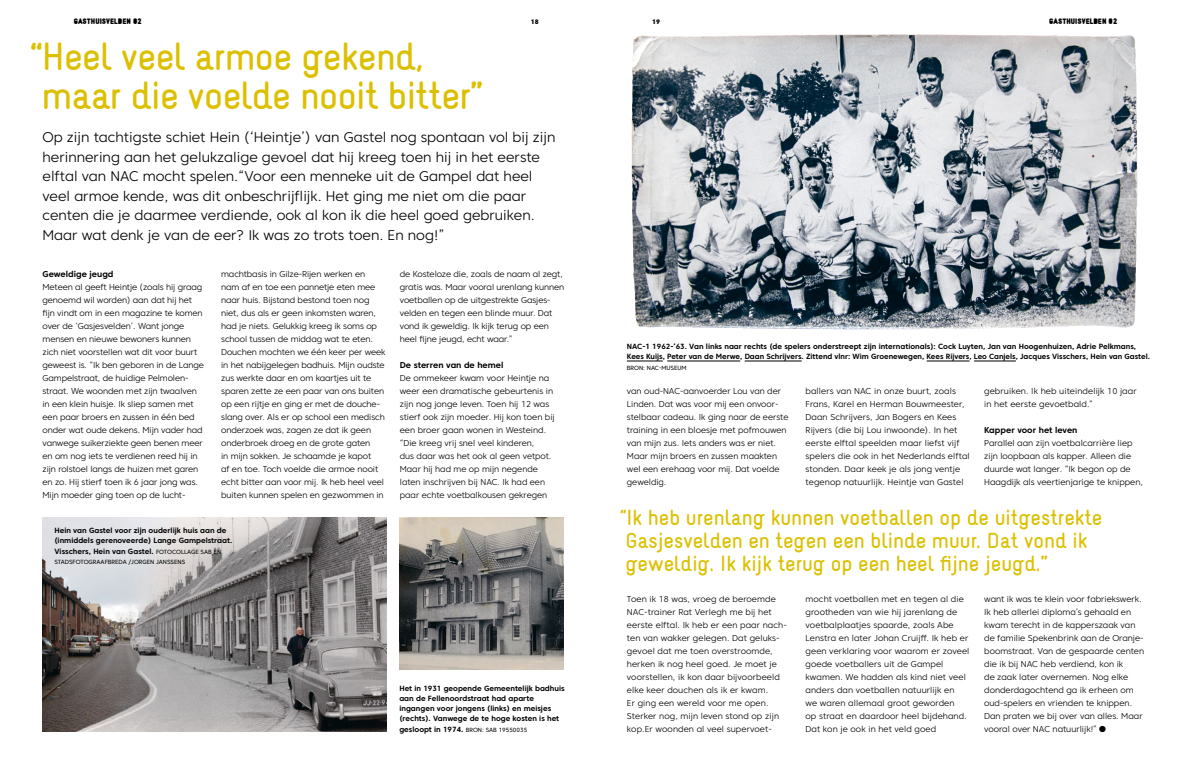
<style>
.page{position:relative;width:1191px;height:780px;background:#fff}
.page>*{position:absolute;margin:0;border:0;box-sizing:border-box;transform-origin:0 0}
.t1{font:34px/39px "Naiv Bold Text";letter-spacing:-.015em;color:#dcc000}
.t2{font:300 27px "Core Sans C 35";color:#000}
.t3{font:19px/23px "Naiv Bold Text";color:#dcc000}
.t4{font:300 14px/19.5px "Core Sans C 35";color:#000}
.t5{font:300 8.5px/13px "Core Sans C 35";color:#000}
.t6{font:700 8.5px "Core Sans C 65";color:#000}
.t7{font:700 7.5px/10px "Core Sans C 65";color:#000}
.t8{font:900 7px "Naiv";color:#000}
.t9{font:800 6.5px "Core Sans C 85";color:#000}
.t10{font:6px "Core Sans C 45";color:#000}
.s1{font-family:"Core Sans C 45";font-weight:400;font-size:6px}
.s2{font-family:"Core Sans C 65";font-weight:700;font-size:7.5px}
</style>
<div class="page">
<svg style="left:743px;top:34px;width:395px;height:296px;background:#a4aab0"></svg>
<img style="left:631px;top:34px;width:266px;height:294px">
<img style="left:399px;top:518px;width:165px;height:152px">
<hr style="left:627px;top:361px;width:36px;height:1px;background:#000">
<hr style="left:667px;top:361px;width:73px;height:1px;background:#000">
<hr style="left:744px;top:361px;width:57px;height:1px;background:#000">
<hr style="left:926px;top:361px;width:43px;height:1px;background:#000">
<hr style="left:974px;top:361px;width:42px;height:1px;background:#000">
<img style="left:43px;top:517px;width:343px;height:215px">
<p class="t8" style="left:74px;top:17px;width:70px">GASTHUISVELDEN 02</p>
<p class="t9" style="left:531px;top:17px;width:9px">18</p>
<p class="t9" style="left:652px;top:17px;width:9px">19</p>
<p class="t8" style="left:1049px;top:17px;width:70px">GASTHUISVELDEN 02</p>
<h1 class="t1" style="left:41px;top:36px;width:443px;text-indent:-11px">“Heel veel armoe gekend, maar die voelde nooit bitter”</h1>
<p class="t4" style="left:43px;top:127px;width:514px">Op zijn tachtigste schiet Hein (‘Heintje’) van Gastel nog spontaan vol bij zijn herinnering aan het gelukzalige gevoel dat hij kreeg toen hij in het eerste elftal van NAC mocht spelen.“Voor een menneke uit de Gampel dat heel veel armoe kende, was dit onbeschrijflijk. Het ging me niet om die paar centen die je daarmee verdiende, ook al kon ik die heel goed gebruiken.<br>Maar wat denk je van de eer? Ik was zo trots toen. En nog!”</p>
<p class="t6" style="left:43px;top:268px;width:72px">Geweldige jeugd</p>
<p class="t5" style="left:43px;top:280px;width:163px">Meteen al geeft Heintje (zoals hij graag genoemd wil worden) aan dat hij het fijn vindt om in een magazine te komen over de ‘Gasjesvelden’. Want jonge mensen en nieuwe bewoners kunnen zich niet voorstellen wat dit voor buurt geweest is. “Ik ben geboren in de Lange Gampelstraat, de huidige Pelmolen&shy;straat. We woonden met zijn twaalven in een klein huisje. Ik sliep samen met een paar broers en zussen in één bed onder wat oude dekens. Mijn vader had vanwege suikerziekte geen benen meer en om nog iets te verdienen reed hij in zijn rolstoel langs de huizen met garen en zo. Hij stierf toen ik 6 jaar jong was.<br>Mijn moeder ging toen op de lucht-</p>
<p class="t5" style="left:221px;top:267px;width:166px">machtbasis in Gilze-Rijen werken en<br>nam af en toe een pannetje eten mee naar huis. Bijstand bestond toen nog niet, dus als er geen inkomsten waren, had je niets. Gelukkig kreeg ik soms op school tussen de middag wat te eten.<br>Douchen mochten we één keer per week in het nabijgelegen badhuis. Mijn oudste zus werkte daar en om kaartjes uit te sparen zette ze een paar van ons buiten op een rijtje en ging er met de douche&shy;slang over. Als er op school een medisch onderzoek was, zagen ze dat ik geen onderbroek droeg en de grote gaten<br>in mijn sokken. Je schaamde je kapot<br>af en toe. Toch voelde die armoe nooit echt bitter aan voor mij. Ik heb heel veel buiten kunnen spelen en gezwommen in</p>
<p class="t5" style="left:400px;top:267px;width:166px">de Kosteloze die, zoals de naam al zegt, gratis was. Maar vooral urenlang kunnen voetballen op de uitgestrekte Gasjes&shy;velden en tegen een blinde muur. Dat vond ik geweldig. Ik kijk terug op een heel fijne jeugd, echt waar.”</p>
<p class="t6" style="left:400px;top:359px;width:105px">De sterren van de hemel</p>
<p class="t5" style="left:400px;top:371px;width:156px">De ommekeer kwam voor Heintje na weer een dramatische gebeurtenis in zijn nog jonge leven. Toen hij 12 was stierf ook zijn moeder. Hij kon toen bij een broer gaan wonen in Westeind. “Die kreeg vrij snel veel kinderen,<br>dus daar was het ook al geen vetpot.<br>Maar hij had me op mijn negende laten inschrijven bij NAC. Ik had een paar echte voetbalkousen gekregen</p>
<p class="t7" style="left:54px;top:525px;width:179px">Hein van Gastel voor zijn ouderlijk huis aan de (inmiddels gerenoveerde) Lange Gampelstraat.</p>
<p class="t7" style="left:54px;top:546px;width:168px">Visschers, Hein van Gastel. <span class="s1">FOTOCOLLAGE SAB EN</span></p>
<p class="t10" style="left:54px;top:558px;width:132px">STADSFOTOGRAAFBREDA /JORGEN JANSSENS</p>
<p class="t7" style="left:399px;top:683px;width:167px">Het in 1931 geopende Gemeentelijk badhuis aan de Fellenoordstraat had aparte ingangen voor jongens (links) en meisjes (rechts). Vanwege de te hoge kosten is het</p>
<p class="t10" style="left:399px;top:725px;width:129px"><span class="s2">gesloopt in 1974.</span> BRON: SAB 19550035</p>
<p class="t7" style="left:627px;top:342px;width:524px">NAC-1 1962-‘63. Van links naar rechts (de spelers onderstreept zijn internationals): Cock Luyten, Jan van Hoogenhuizen, Adrie Pelkmans,<br>Kees Kuijs, Peter van de Merwe, Daan Schrijvers. Zittend vlnr: Wim Groenewegen, Kees Rijvers, Leo Canjels, Jacques Visschers, Hein van Gastel.</p>
<p class="t10" style="left:627px;top:364px;width:61px">BRON: NAC-MUSEUM</p>
<p class="t5" style="left:627px;top:384px;width:163px">van oud-NAC-aanvoerder Lou van der Linden. Dat was voor mij een onvoor&shy;stelbaar cadeau. Ik ging naar de eerste training in een bloesje met pofmouwen van mijn zus. Iets anders was er niet.<br>Maar mijn broers en zussen maakten wel een erehaag voor mij. Dat voelde geweldig.</p>
<p class="t5" style="left:805px;top:384px;width:166px">ballers van NAC in onze buurt, zoals Frans, Karel en Herman Bouwmeester, Daan Schrijvers, Jan Bogers en Kees Rijvers (die bij Lou inwoonde). In het eerste elftal speelden maar liefst vijf spelers die ook in het Nederlands elftal stonden. Daar keek je als jong ventje tegenop natuurlijk. Heintje van Gastel</p>
<p class="t5" style="left:984px;top:384px;width:154px">gebruiken. Ik heb uiteindelijk 10 jaar in het eerste gevoetbald.”</p>
<p class="t6" style="left:984px;top:424px;width:95px">Kapper voor het leven</p>
<p class="t5" style="left:984px;top:436px;width:160px">Parallel aan zijn voetbalcarrière liep zijn loopbaan als kapper. Alleen die duurde wat langer. “Ik begon op de Haagdijk als veertienjarige te knippen,</p>
<h3 class="t3" style="left:619px;top:505px;width:484px">"Ik heb urenlang kunnen voetballen op de uitgestrekte<br>Gasjesvelden en tegen een blinde muur. Dat vond ik geweldig. Ik kijk terug op een heel fijne jeugd.”</h3>
<p class="t5" style="left:627px;top:592px;width:161px">Toen ik 18 was, vroeg de beroemde NAC-trainer Rat Verlegh me bij het eerste elftal. Ik heb er een paar nach&shy;ten van wakker gelegen. Dat geluks&shy;gevoel dat me toen overstroomde, herken ik nog heel goed. Je moet je voorstellen, ik kon daar bijvoorbeeld elke keer douchen als ik er kwam.<br>Er ging een wereld voor me open.<br>Sterker nog, mijn leven stond op zijn kop.Er woonden al veel supervoet-</p>
<p class="t5" style="left:805px;top:592px;width:165px">mocht voetballen met en tegen al die grootheden van wie hij jarenlang de voetbalplaatjes spaarde, zoals Abe Lenstra en later Johan Cruijff. Ik heb er geen verklaring voor waarom er zoveel goede voetballers uit de Gampel kwamen. We hadden als kind niet veel anders dan voetballen natuurlijk en<br>we waren allemaal groot geworden<br>op straat en daardoor heel bijdehand.<br>Dat kon je ook in het veld goed</p>
<p class="t5" style="left:984px;top:592px;width:161px">want ik was te klein voor fabriekswerk.<br>Ik heb allerlei diploma’s gehaald en kwam terecht in de kapperszaak van de familie Spekenbrink aan de Oranje&shy;boomstraat. Van de gespaarde centen die ik bij NAC heb verdiend, kon ik<br>de zaak later overnemen. Nog elke donderdagochtend ga ik erheen om oud-spelers en vrienden te knippen.<br>Dan praten we bij over van alles. Maar vooral over NAC natuurlijk!”</p>
<h2 class="t2" style="left:1097px;top:711px;width:12px">•</h2>
</div>
